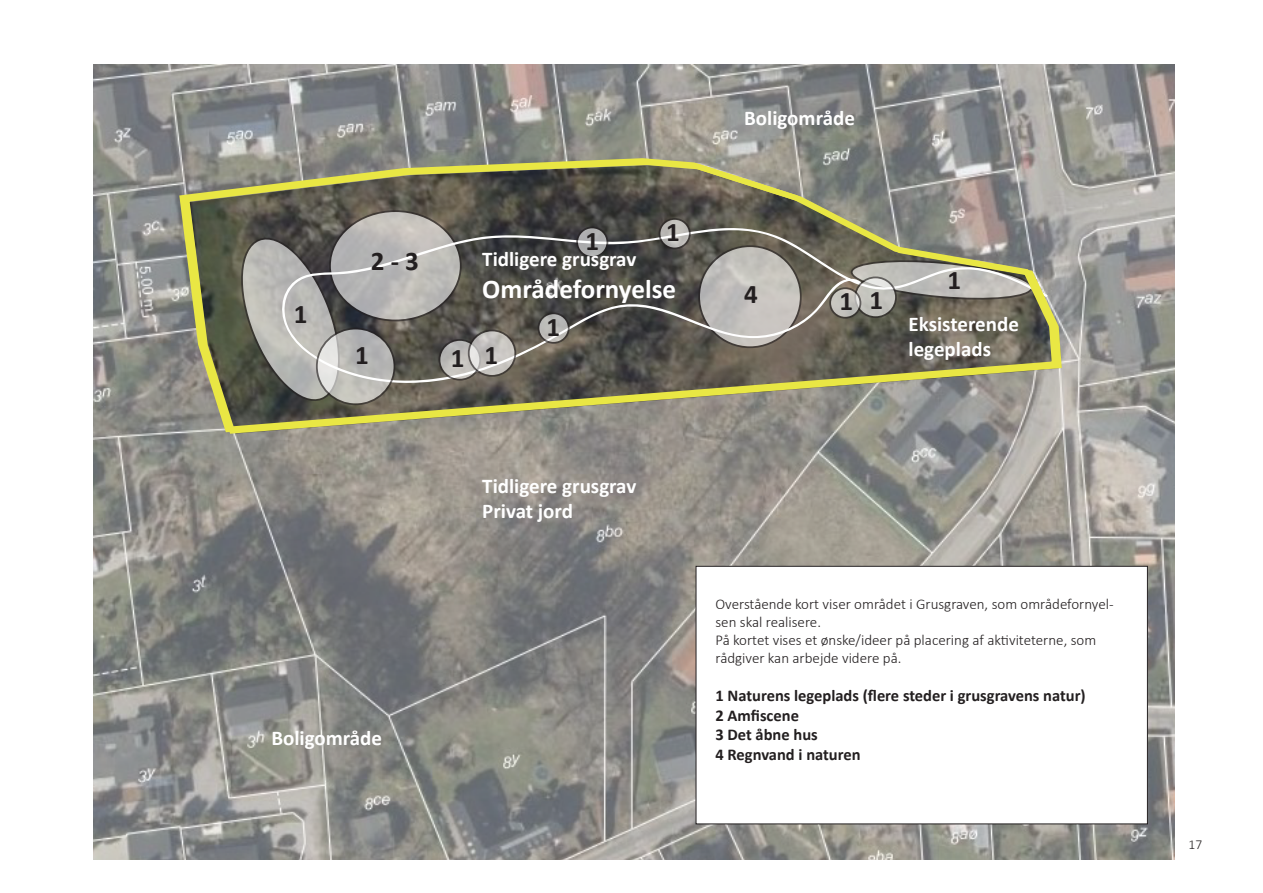
<style>
.page{position:relative;width:1263px;height:893px;background:#fff}
.page>*{position:absolute;margin:0;border:0;box-sizing:border-box;transform-origin:0 0}
.t1{font:700 27px "Calibri";color:#fff}
.t2{font:700 27px "Calibri";color:#231f20}
.t3{font:700 21px "Calibri";color:#fff}
.t4{font:700 16.5px "Calibri";color:#231f20}
.t5{font:300 15px/18px "Calibri";color:#231f20}
.t6{font:300 13.5px "Calibri";color:#231f20}
</style>
<div class="page">
<img style="left:94px;top:64px;width:1080px;height:796px">
<svg style="left:176px;top:155px;width:884px;height:281px"></svg>
<svg style="left:317px;top:329px;width:77px;height:75px"></svg>
<div style="left:316px;top:328px;width:79px;height:77px;border:2px solid #231f20;border-radius:50%"></div>
<svg style="left:439px;top:340px;width:41px;height:40px"></svg>
<div style="left:438px;top:339px;width:43px;height:42px;border:2px solid #231f20;border-radius:50%"></div>
<svg style="left:469px;top:330px;width:46px;height:46px;fill:#c7c4c0"></svg>
<div style="left:468px;top:330px;width:48px;height:47px;border:2px solid #231f20;border-radius:50%"></div>
<svg style="left:855px;top:277px;width:41px;height:40px"></svg>
<div style="left:854px;top:276px;width:43px;height:42px;border:2px solid #231f20;border-radius:50%"></div>
<svg style="left:830px;top:288px;width:30px;height:30px"></svg>
<div style="left:829px;top:287px;width:32px;height:32px;border:2px solid #231f20;border-radius:50%"></div>
<svg style="left:538px;top:313px;width:31px;height:30px"></svg>
<div style="left:537px;top:312px;width:33px;height:32px;border:2px solid #231f20;border-radius:50%"></div>
<svg style="left:577px;top:227px;width:30px;height:30px"></svg>
<div style="left:576px;top:226px;width:32px;height:32px;border:2px solid #231f20;border-radius:50%"></div>
<svg style="left:659px;top:219px;width:31px;height:29px"></svg>
<div style="left:659px;top:218px;width:32px;height:31px;border:2px solid #231f20;border-radius:50%"></div>
<div style="left:696px;top:566px;width:451px;height:258px;background:#fff"></div>
<div style="left:696px;top:566px;width:452px;height:258px;border:1px solid #231f20"></div>
<p class="t2" style="left:294px;top:295px;width:15px">1</p>
<p class="t2" style="left:371px;top:241px;width:49px">2 - 3</p>
<p class="t2" style="left:355px;top:336px;width:15px">1</p>
<p class="t2" style="left:451px;top:339px;width:15px">1</p>
<p class="t2" style="left:666px;top:213px;width:15px">1</p>
<p class="t2" style="left:586px;top:222px;width:15px">1</p>
<p class="t3" style="left:482px;top:244px;width:156px">Tidligere grusgrav</p>
<p class="t1" style="left:482px;top:270px;width:195px">Områdefornyelse</p>
<p class="t2" style="left:485px;top:336px;width:15px">1</p>
<p class="t2" style="left:547px;top:307px;width:15px">1</p>
<p class="t3" style="left:744px;top:103px;width:112px">Boligområde</p>
<p class="t2" style="left:744px;top:275px;width:15px">4</p>
<p class="t2" style="left:839px;top:282px;width:15px">1</p>
<p class="t2" style="left:870px;top:281px;width:15px">1</p>
<p class="t2" style="left:947px;top:261px;width:15px">1</p>
<p class="t3" style="left:908px;top:309px;width:112px">Eksisterende</p>
<p class="t3" style="left:908px;top:334px;width:84px">legeplads</p>
<p class="t3" style="left:271px;top:723px;width:112px">Boligområde</p>
<p class="t3" style="left:482px;top:471px;width:156px">Tidligere grusgrav</p>
<p class="t3" style="left:482px;top:496px;width:92px">Privat jord</p>
<p class="t5" style="left:715px;top:595px;width:400px">Overstående kort viser området i Grusgraven, som områdefornyel&shy;sen skal realisere.</p>
<p class="t5" style="left:715px;top:631px;width:382px">På kortet vises et ønske/ideer på placering af aktiviteterne, som rådgiver kan arbejde videre på.</p>
<p class="t4" style="left:715px;top:684px;width:372px">1 Naturens legeplads (flere steder i grusgravens natur)</p>
<p class="t4" style="left:715px;top:703px;width:85px">2 Amfiscene</p>
<p class="t4" style="left:715px;top:723px;width:104px">3 Det åbne hus</p>
<p class="t4" style="left:715px;top:743px;width:147px">4 Regnvand i naturen</p>
<p class="t6" style="left:1188px;top:836px;width:15px">17</p>
</div>
